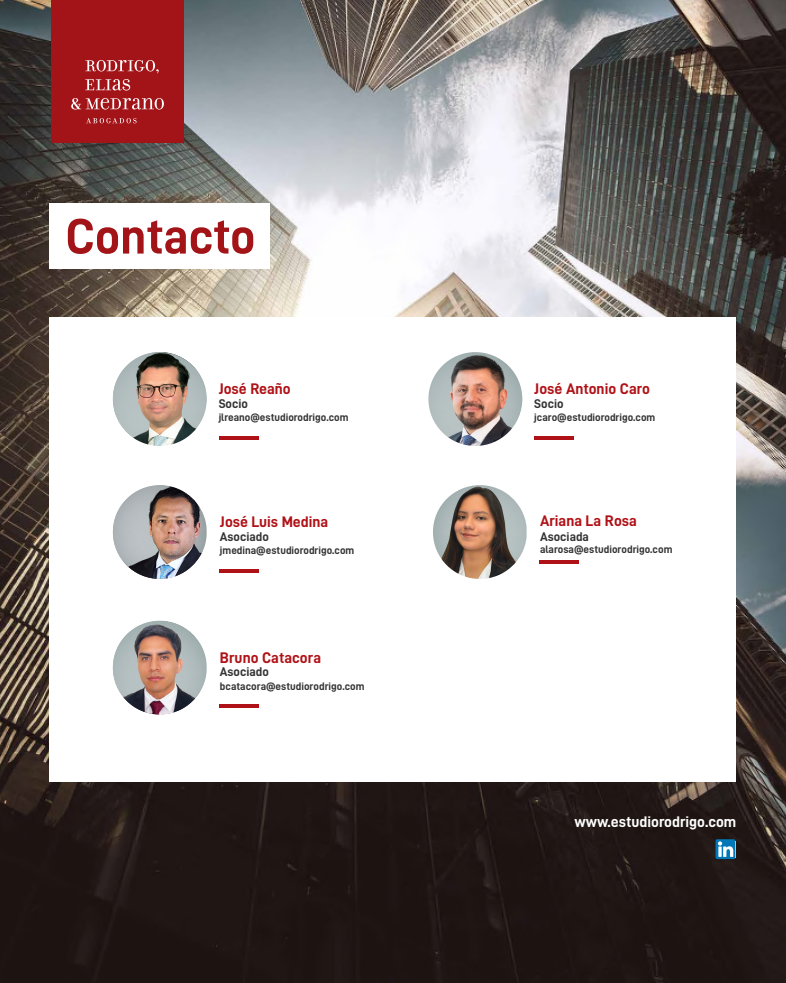
<style>
.page{position:relative;width:786px;height:983px;background:#fff}
.page>*{position:absolute;margin:0;border:0;box-sizing:border-box;transform-origin:0 0}
.t1{font:50px "D DIN Bold";letter-spacing:-.005em;color:#a31419}
.t2{font:15.4px "D DIN Bold";color:#b01116}
.t3{font:15.4px "D DIN Bold";color:#fff}
.t4{font:12.7px "D DIN Bold";color:#333}
.t5{font:10.9px "D DIN Bold";color:#333}
</style>
<div class="page">
<img style="left:0;top:0;width:785px;height:983px">
<div style="left:49px;top:203px;width:220px;height:65px;background:#fff"></div>
<div style="left:49px;top:317px;width:686px;height:465px;background:#fff"></div>
<hr style="left:219px;top:436px;width:39px;height:3px;background:#b01116">
<hr style="left:220px;top:569px;width:39px;height:3px;background:#b01116">
<img style="left:113px;top:352px;width:94px;height:94px;border-radius:47px">
<hr style="left:534px;top:436px;width:39px;height:3px;background:#b01116">
<img style="left:428px;top:352px;width:94px;height:94px;border-radius:47px">
<img style="left:113px;top:485px;width:93px;height:94px">
<hr style="left:220px;top:705px;width:39px;height:3px;background:#b01116">
<img style="left:113px;top:621px;width:93px;height:93px">
<hr style="left:539px;top:560px;width:39px;height:3px;background:#b01116">
<img style="left:433px;top:485px;width:93px;height:94px">
<svg style="left:715px;top:839px;width:20px;height:20px"></svg>
<div style="left:51px;top:0;width:133px;height:143px;background:#a31419"></div>
<svg style="left:85px;top:60px;width:74px;height:31px"></svg>
<svg style="left:71px;top:98px;width:93px;height:12px"></svg>
<svg style="left:86px;top:118px;width:50px;height:5px"></svg>
<h1 class="t1" style="left:65px;top:209px;width:192px">Contacto</h1>
<h2 class="t2" style="left:218px;top:380px;width:74px">José Reaño</h2>
<p class="t4" style="left:218px;top:396px;width:31px">Socio</p>
<p class="t5" style="left:218px;top:411px;width:131px">jlreano@estudiorodrigo.com</p>
<h2 class="t2" style="left:220px;top:513px;width:110px">José Luis Medina</h2>
<p class="t4" style="left:220px;top:529px;width:50px">Asociado</p>
<p class="t5" style="left:220px;top:544px;width:136px">jmedina@estudiorodrigo.com</p>
<h2 class="t2" style="left:220px;top:649px;width:103px">Bruno Catacora</h2>
<p class="t4" style="left:220px;top:665px;width:50px">Asociado</p>
<p class="t5" style="left:220px;top:680px;width:146px">bcatacora@estudiorodrigo.com</p>
<h2 class="t2" style="left:534px;top:380px;width:117px">José Antonio Caro</h2>
<p class="t4" style="left:534px;top:396px;width:31px">Socio</p>
<p class="t5" style="left:534px;top:411px;width:123px">jcaro@estudiorodrigo.com</p>
<h2 class="t2" style="left:540px;top:512px;width:98px">Ariana La Rosa</h2>
<p class="t4" style="left:540px;top:530px;width:50px">Asociada</p>
<p class="t5" style="left:540px;top:544px;width:134px">alarosa@estudiorodrigo.com</p>
<h2 class="t3" style="left:574px;top:813px;width:163px">www.estudiorodrigo.com</h2>
</div>
